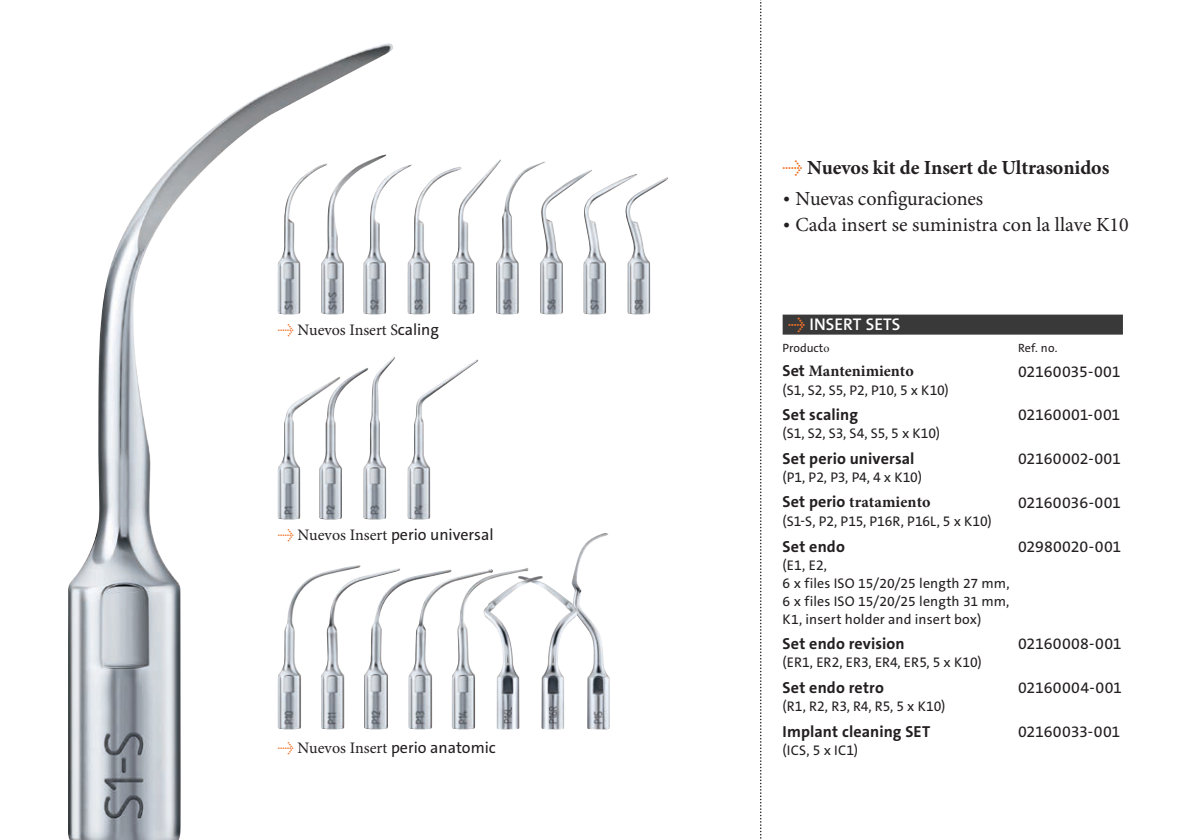
<style>
.page{position:relative;width:1191px;height:840px;background:#fff}
.page>*{position:absolute;margin:0;border:0;box-sizing:border-box;transform-origin:0 0}
.t1{font:20px "Minion Pro";color:#231f20}
.t2{font:700 20px "Minion Pro";letter-spacing:-.005em;color:#231f20}
.t3{font:600 17px "The Sans C5";color:#fff}
.t4{font:16px "The Sans C5";color:#231f20}
.t5{font:700 16px "The Sans C5";letter-spacing:.01em;color:#231f20}
.t6{font:700 16px "Minion Pro";color:#231f20}
.t7{font:16px "Minion Pro";letter-spacing:-.005em;color:#231f20}
.t8{font:14px/18px "The Sans C5";letter-spacing:.005em;color:#231f20}
.t9{font:12px "The Sans C5";color:#231f20}
.s1{font-family:"The Sans C5";color:#ed7026}
.s2{font-family:"The Sans C5"}
.s3{color:#ed7026}
.s4{font-family:"Minion Pro"}
.s5{font-family:"The Sans C5";font-weight:400;color:#ed7026}
</style>
<div class="page">
<svg style="left:760px;top:0;width:1px;height:839px"></svg>
<img style="left:68px;top:43px;width:325px;height:796px">
<img style="left:321px;top:154px;width:65px;height:160px">
<img style="left:278px;top:163px;width:49px;height:151px">
<img style="left:364px;top:164px;width:48px;height:150px">
<img style="left:408px;top:166px;width:44px;height:148px">
<img style="left:452px;top:159px;width:49px;height:155px">
<img style="left:496px;top:161px;width:49px;height:153px">
<img style="left:540px;top:169px;width:52px;height:145px">
<img style="left:583px;top:173px;width:54px;height:141px">
<img style="left:624px;top:177px;width:44px;height:137px">
<div style="left:782px;top:314px;width:341px;height:20px;background:#39393a"></div>
<img style="left:278px;top:376px;width:41px;height:143px">
<img style="left:319px;top:367px;width:45px;height:152px">
<img style="left:364px;top:356px;width:31px;height:163px">
<img style="left:408px;top:359px;width:70px;height:160px">
<img style="left:278px;top:564px;width:83px;height:165px">
<img style="left:321px;top:567px;width:79px;height:162px">
<img style="left:364px;top:569px;width:45px;height:160px">
<img style="left:409px;top:569px;width:43px;height:160px">
<img style="left:452px;top:568px;width:76px;height:161px">
<img style="left:573px;top:533px;width:36px;height:196px">
<img style="left:543px;top:575px;width:35px;height:154px">
<img style="left:483px;top:575px;width:60px;height:154px">
<p class="t7" style="left:278px;top:319px;width:163px"><span class="s1">→</span> Nuevos Insert S<span class="s2">caling</span></p>
<p class="t4" style="left:278px;top:523px;width:217px"><span class="s3">→</span> <span class="s4">Nuevos Insert</span> perio universal</p>
<p class="t4" style="left:278px;top:736px;width:219px"><span class="s3">→</span> <span class="s4">Nuevos Insert</span> perio anatomic</p>
<h1 class="t2" style="left:782px;top:153px;width:328px"><span class="s5">→</span> Nuevos kit de Insert de Ultrasonidos</h1>
<h1 class="t1" style="left:782px;top:185px;width:202px"><span class="s2">•</span> Nuevas configuraciones</h1>
<h1 class="t1" style="left:782px;top:211px;width:348px"><span class="s2">•</span> Cada insert se suministra con la llave K10</h1>
<p class="t3" style="left:788px;top:313px;width:113px"><span class="s3">→</span> INSERT SETS</p>
<p class="t9" style="left:1018px;top:340px;width:41px">Ref. no.</p>
<p class="t6" style="left:782px;top:360px;width:133px"><span class="s2">Set</span> Mantenimiento</p>
<p class="t4" style="left:1018px;top:361px;width:104px">02160035-001</p>
<p class="t8" style="left:782px;top:381px;width:168px">(S1, S2, S5, P2, P10, 5 x K10)</p>
<p class="t5" style="left:782px;top:404px;width:77px">Set scaling</p>
<p class="t4" style="left:1018px;top:404px;width:104px">02160001-001</p>
<p class="t8" style="left:782px;top:424px;width:159px">(S1, S2, S3, S4, S5, 5 x K10)</p>
<p class="t5" style="left:782px;top:448px;width:133px">Set perio universal</p>
<p class="t4" style="left:1018px;top:448px;width:104px">02160002-001</p>
<p class="t8" style="left:782px;top:468px;width:141px">(P1, P2, P3, P4, 4 x K10)</p>
<p class="t6" style="left:782px;top:490px;width:150px"><span class="s2">Set perio</span> tratamiento</p>
<p class="t4" style="left:1018px;top:492px;width:105px">02160036-001</p>
<p class="t8" style="left:782px;top:511px;width:211px">(S1-S, P2, P15, P16R, P16L, 5 x K10)</p>
<p class="t5" style="left:782px;top:535px;width:64px">Set endo</p>
<p class="t4" style="left:1018px;top:535px;width:105px">02980020-001</p>
<p class="t8" style="left:782px;top:555px;width:228px">(E1, E2,<br>6 x files ISO 15/20/25 length 27 mm,<br>6 x files ISO 15/20/25 length 31 mm,<br>K1, insert holder and insert box)</p>
<p class="t5" style="left:782px;top:633px;width:124px">Set endo revision</p>
<p class="t4" style="left:1018px;top:633px;width:105px">02160008-001</p>
<p class="t8" style="left:782px;top:653px;width:200px">(ER1, ER2, ER3, ER4, ER5, 5 x K10)</p>
<p class="t5" style="left:782px;top:677px;width:103px">Set endo retro</p>
<p class="t4" style="left:1018px;top:677px;width:105px">02160004-001</p>
<p class="t8" style="left:782px;top:697px;width:164px">(R1, R2, R3, R4, R5, 5 x K10)</p>
<p class="t5" style="left:782px;top:720px;width:149px">Implant cleaning SET</p>
<p class="t4" style="left:1018px;top:720px;width:104px">02160033-001</p>
<p class="t8" style="left:782px;top:740px;width:77px">(ICS, 5 x IC1)</p>
</div>
